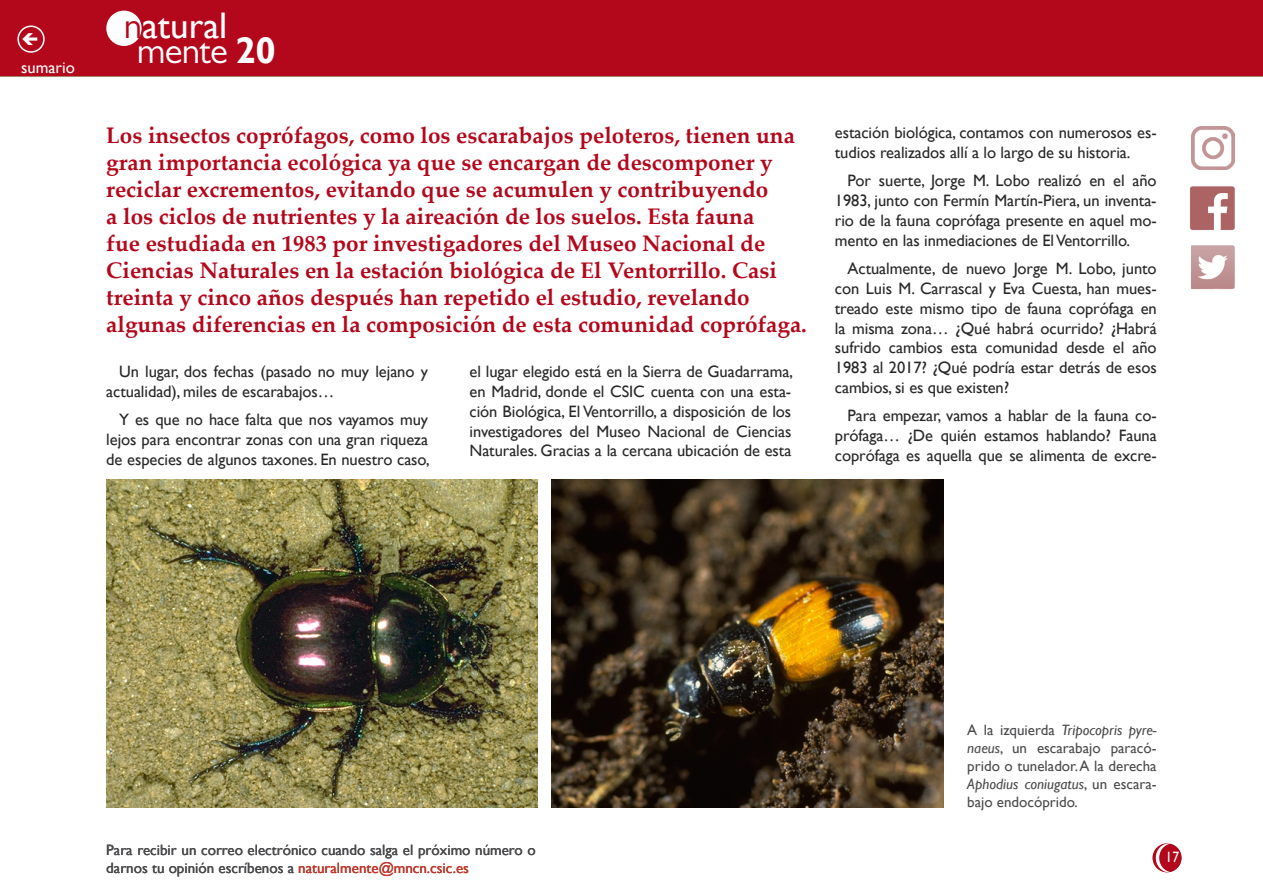
<style>
.page{position:relative;width:1263px;height:893px;background:#fff}
.page>*{position:absolute;margin:0;border:0;box-sizing:border-box;transform-origin:0 0}
.t1{font:37.05px "Gill Sans";color:#fff}
.t2{font:37.05px "Gill Sans MT Pro";letter-spacing:-.02em;color:#fff}
.t3{font:700 22.5px/27px "Palatino Linotype";color:#b3071b}
.t4{font:16.5px/19.8px "Gill Sans";letter-spacing:-.005em;color:#282829;text-align:justify}
.t5{font:16.5px "Gill Sans";color:#fff}
.t6{font:15px/18px "Gill Sans";color:#4b4b4d}
.t7{font:15px "Gill Sans";color:#fff;scale:.9 1}
.s1{font-family:"Gill Sans MT Pro";color:#b3071b}
.s2{font-family:"Gill Sans";font-weight:700}
.s3{color:#bd392b}
.s4{font-style:italic}
</style>
<div class="page">
<img style="left:1190px;top:186px;width:45px;height:44px">
<img style="left:1191px;top:246px;width:44px;height:43px">
<div style="left:1153px;top:844px;width:28px;height:28px;background:#b3071b;border-radius:50%"></div>
<div style="left:1152px;top:843px;width:29px;height:29px;border:2px solid #b3071b;border-radius:50%"></div>
<div style="left:0;top:0;width:1263px;height:76px;background:#b3071b"></div>
<div style="left:107px;top:11px;width:34px;height:34px;background:#fff;border-radius:50%"></div>
<div style="left:106px;top:11px;width:36px;height:35px;border:2px solid #fff;border-radius:50%"></div>
<svg style="left:1155px;top:843px;width:16px;height:29px"></svg>
<div style="left:17px;top:26px;width:28px;height:27px;border:2px solid #fff;border-radius:50%"></div>
<img style="left:1191px;top:127px;width:43px;height:43px">
<img style="left:552px;top:480px;width:392px;height:328px">
<img style="left:106px;top:479px;width:432px;height:329px">
<p class="t5" style="left:21px;top:58px;width:55px">sumario</p>
<h1 class="t1" style="left:124px;top:4px;width:105px"><span class="s1">n</span>atural</h1>
<h1 class="t2" style="left:137px;top:29px;width:140px">mente <span class="s2">20</span></h1>
<p class="t3" style="left:106px;top:121px;width:702px">Los insectos coprófagos, como los escarabajos peloteros, tienen una gran importancia ecológica ya que se encargan de descomponer y reciclar excrementos, evitando que se acumulen y contribuyendo<br>a los ciclos de nutrientes y la aireación de los suelos. Esta fauna<br>fue estudiada en 1983 por investigadores del Museo Nacional de Ciencias Naturales en la estación biológica de El Ventorrillo. Casi treinta y cinco años después han repetido el estudio, revelando algunas diferencias en la composición de esta comunidad coprófaga.</p>
<p class="t4" style="left:469px;top:362px;width:325px">el lugar elegido está en la Sierra de Guadarrama, en Madrid, donde el CSIC cuenta con una esta&shy;ción Biológica, El Ventorrillo, a disposición de los investigadores del Museo Nacional de Ciencias Naturales. Gracias a la cercana ubicación de esta</p>
<p class="t4" style="left:106px;top:362px;width:323px;text-indent:13px">Un lugar, dos fechas (pasado no muy lejano y actualidad), miles de escarabajos…</p>
<p class="t4" style="left:106px;top:410px;width:325px;text-indent:13px">Y es que no hace falta que nos vayamos muy lejos para encontrar zonas con una gran riqueza de especies de algunos taxones. En nuestro caso,</p>
<p class="t4" style="left:835px;top:123px;width:323px">estación biológica, contamos con numerosos es&shy;tudios realizados allí a lo largo de su historia.</p>
<p class="t4" style="left:835px;top:171px;width:323px;text-indent:13px">Por suerte, Jorge M. Lobo realizó en el año 1983, junto con Fermín Martín-Piera, un inventa&shy;rio de la fauna coprófaga presente en aquel mo&shy;mento en las inmediaciones de El Ventorrillo.</p>
<p class="t4" style="left:835px;top:259px;width:323px;text-indent:13px">Actualmente, de nuevo Jorge M. Lobo, junto con Luis M. Carrascal y Eva Cuesta, han mues&shy;treado este mismo tipo de fauna coprófaga en la misma zona… ¿Qué habrá ocurrido? ¿Habrá sufrido cambios esta comunidad desde el año 1983 al 2017? ¿Qué podría estar detrás de esos cambios, si es que existen?</p>
<p class="t4" style="left:835px;top:406px;width:323px;text-indent:13px">Para empezar, vamos a hablar de la fauna co&shy;prófaga… ¿De quién estamos hablando? Fauna coprófaga es aquella que se alimenta de excre-</p>
<p class="t6" style="left:106px;top:842px;width:431px">Para recibir un correo electrónico cuando salga el próximo número o darnos tu opinión escríbenos a <span class="s3">naturalmente@mncn.csic.es</span></p>
<p class="t6" style="left:967px;top:721px;width:191px;text-align:justify">A la izquierda <span class="s4">Tripocopris pyre&shy;naeus</span>, un escarabajo paracó&shy;prido o tunelador. A la derecha <span class="s4">Aphodius coniugatus</span>, un escara&shy;bajo endocóprido.</p>
<p class="t7" style="left:1165px;top:849px;width:16px">17</p>
</div>
